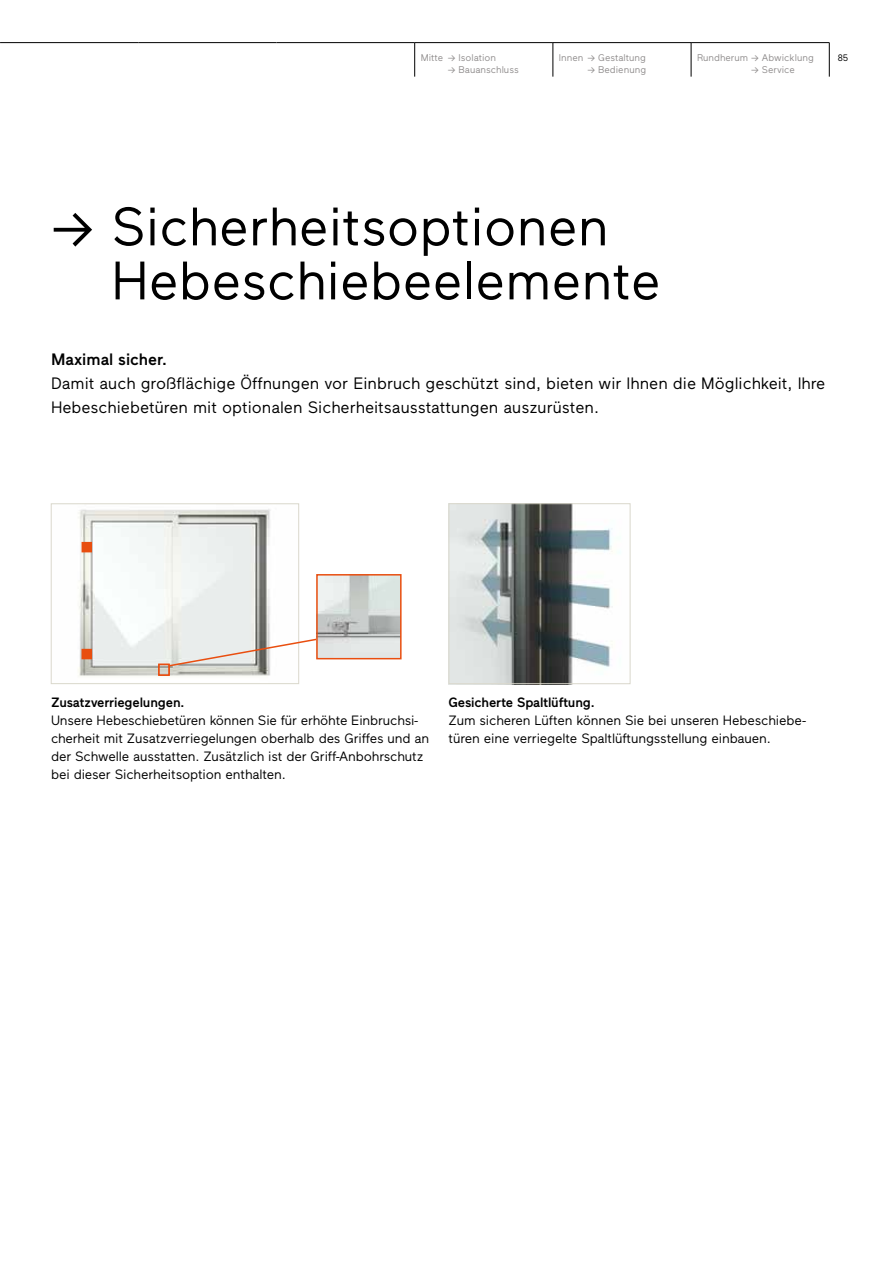
<style>
.page{position:relative;width:893px;height:1263px;background:#fff}
.page>*{position:absolute;margin:0;border:0;box-sizing:border-box;transform-origin:0 0}
.t1{font:54px/54px "Maax Finstral";color:#000}
.t2{font:16.5px/24px "Maax Finstral";color:#000}
.t3{font:500 16.5px "Maax Finstral";color:#000}
.t4{font:13.5px/18px "Maax Finstral";letter-spacing:-.01em;color:#000}
.t5{font:500 13.5px "Maax Finstral";letter-spacing:-.01em;color:#000}
.t6{font:9.75px "Maax Finstral";color:#908d8d}
.t7{font:9.3px "Maax Finstral";color:#000}
</style>
<div class="page">
<img style="left:451px;top:505px;width:169px;height:177px">
<div style="left:449px;top:503px;width:181px;height:181px;border:1px solid #dad8cc"></div>
<img style="left:78px;top:509px;width:193px;height:167px">
<div style="left:82px;top:542px;width:10px;height:10px;background:#e84e0f"></div>
<div style="left:82px;top:649px;width:10px;height:10px;background:#e84e0f"></div>
<div style="left:51px;top:503px;width:248px;height:181px;border:1px solid #dad8cc"></div>
<svg style="left:168px;top:637px;width:153px;height:30px"></svg>
<div style="left:158px;top:663px;width:12px;height:13px;border:2px solid #e94e0f"></div>
<img style="left:319px;top:577px;width:80px;height:79px">
<div style="left:316px;top:574px;width:86px;height:85px;border:2px solid #e94e0f"></div>
<hr style="left:0;top:42px;width:138px;height:1px;background:#000">
<hr style="left:138px;top:42px;width:138px;height:1px;background:#000">
<hr style="left:276px;top:42px;width:139px;height:1px;background:#000">
<hr style="left:415px;top:42px;width:138px;height:1px;background:#000">
<hr style="left:414px;top:43px;width:1px;height:34px;background:#000">
<hr style="left:553px;top:42px;width:138px;height:1px;background:#000">
<hr style="left:553px;top:43px;width:1px;height:34px;background:#000">
<hr style="left:691px;top:42px;width:138px;height:1px;background:#000">
<hr style="left:691px;top:43px;width:1px;height:34px;background:#000">
<hr style="left:829px;top:43px;width:1px;height:34px;background:#000">
<p class="t6" style="left:421px;top:51px;width:77px">Mitte → Isolation</p>
<p class="t6" style="left:448px;top:63px;width:73px">→ Bauanschluss</p>
<p class="t6" style="left:559px;top:51px;width:89px">Innen → Gestaltung</p>
<p class="t6" style="left:587px;top:63px;width:60px">→ Bedienung</p>
<p class="t6" style="left:697px;top:51px;width:118px">Rundherum → Abwicklung</p>
<p class="t6" style="left:751px;top:63px;width:45px">→ Service</p>
<p class="t7" style="left:838px;top:51px;width:12px">85</p>
<h1 class="t1" style="left:111px;top:196px;width:551px;text-indent:-60px">→ Sicherheitsoptionen<br>Hebeschiebeelemente</h1>
<p class="t3" style="left:51px;top:348px;width:117px">Maximal sicher.</p>
<p class="t2" style="left:51px;top:370px;width:776px">Damit auch großflächige Öffnungen vor Einbruch geschützt sind, bieten wir Ihnen die Möglichkeit, Ihre<br>Hebeschiebetüren mit optionalen Sicherheitsausstattungen auszurüsten.</p>
<p class="t5" style="left:51px;top:693px;width:135px">Zusatzverriegelungen.</p>
<p class="t4" style="left:51px;top:711px;width:380px">Unsere Hebeschiebetüren können Sie für erhöhte Einbruchsi&shy;cherheit mit Zusatzverriegelungen oberhalb des Griffes und an der Schwelle ausstatten. Zusätzlich ist der Griff-Anbohrschutz bei dieser Sicherheitsoption enthalten.</p>
<p class="t5" style="left:449px;top:693px;width:148px">Gesicherte Spaltlüftung.</p>
<p class="t4" style="left:449px;top:711px;width:359px">Zum sicheren Lüften können Sie bei unseren Hebeschiebe&shy;türen eine verriegelte Spaltlüftungsstellung einbauen.</p>
</div>
